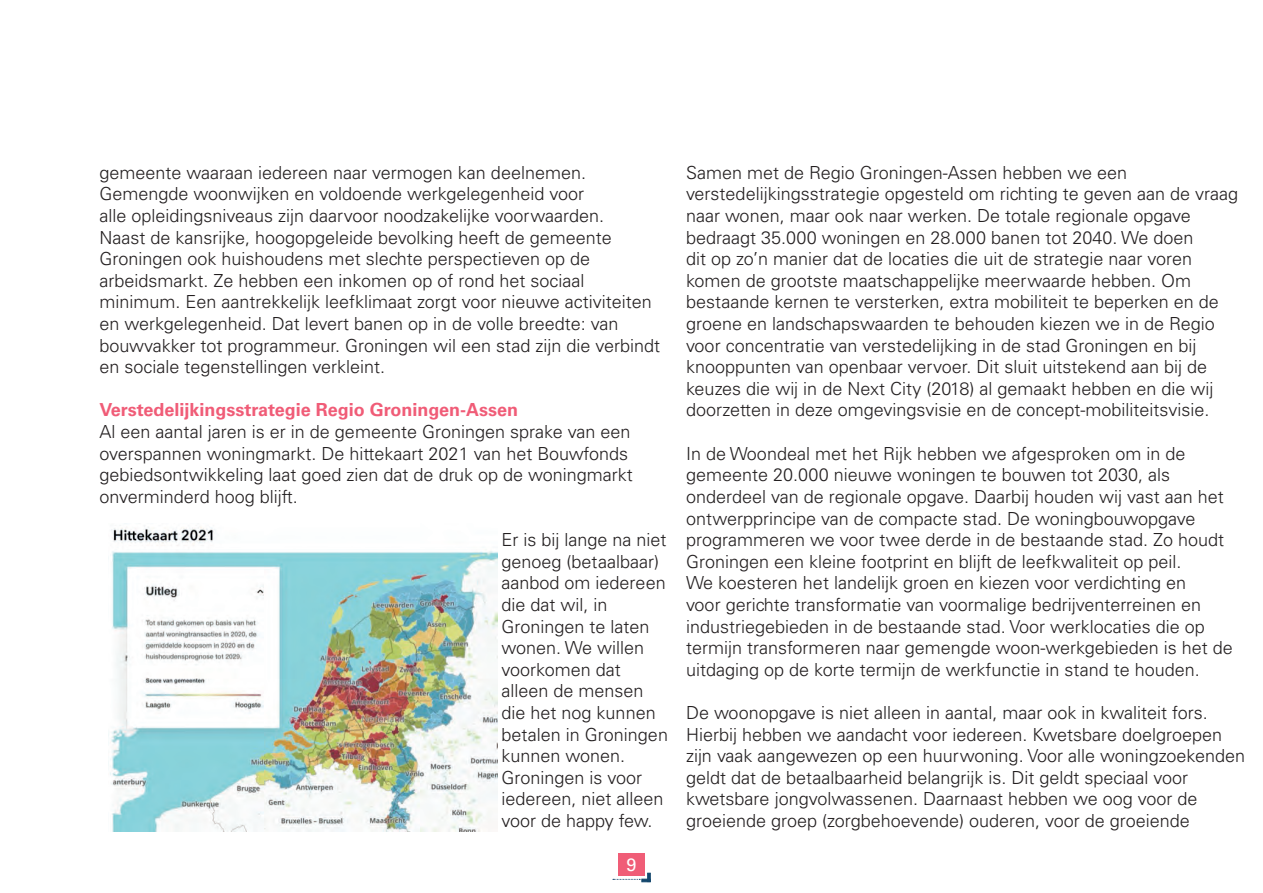
<style>
.page{position:relative;width:1263px;height:893px;background:#fff}
.page>*{position:absolute;margin:0;border:0;box-sizing:border-box;transform-origin:0 0}
.t1{font:300 18px/21.6px "Univers LT Std";color:#231f20}
.t2{font:700 18px "Univers LT Std";color:#f05c77}
.t3{font:18px "Univers";color:#fff}
</style>
<div class="page">
<div style="left:618px;top:853px;width:27px;height:23px;background:#f05d77"></div>
<svg style="left:613px;top:873px;width:37px;height:9px"></svg>
<img style="left:108px;top:523px;width:389px;height:308px">
<p class="t1" style="left:99px;top:162px;width:562px">gemeente waaraan iedereen naar vermogen kan deelnemen.<br>Gemengde woonwijken en voldoende werkgelegenheid voor<br>alle opleidingsniveaus zijn daarvoor noodzakelijke voorwaarden.<br>Naast de kansrijke, hoogopgeleide bevolking heeft de gemeente Groningen ook huishoudens met slechte perspectieven op de arbeidsmarkt. Ze hebben een inkomen op of rond het sociaal minimum. Een aantrekkelijk leefklimaat zorgt voor nieuwe activiteiten en werkgelegenheid. Dat levert banen op in de volle breedte: van bouwvakker tot programmeur. Groningen wil een stad zijn die verbindt en sociale tegenstellingen verkleint.</p>
<p class="t2" style="left:99px;top:400px;width:420px">Verstedelijkingsstrategie Regio Groningen-Assen</p>
<p class="t1" style="left:99px;top:421px;width:535px">Al een aantal jaren is er in de gemeente Groningen sprake van een overspannen woningmarkt. De hittekaart 2021 van het Bouwfonds gebiedsontwikkeling laat goed zien dat de druk op de woningmarkt onverminderd hoog blijft.</p>
<p class="t1" style="left:502px;top:529px;width:168px">Er is bij lange na niet genoeg (betaalbaar) aanbod om iedereen die dat wil, in<br>Groningen te laten wonen. We willen voorkomen dat alleen de mensen die het nog kunnen betalen in Groningen kunnen wonen.<br>Groningen is voor iedereen, niet alleen voor de happy few.</p>
<p class="t3" style="left:626px;top:854px;width:12px">9</p>
<p class="t1" style="left:686px;top:162px;width:554px">Samen met de Regio Groningen-Assen hebben we een verstedelijkingsstrategie opgesteld om richting te geven aan de vraag naar wonen, maar ook naar werken. De totale regionale opgave bedraagt 35.000 woningen en 28.000 banen tot 2040. We doen<br>dit op zo’n manier dat de locaties die uit de strategie naar voren komen de grootste maatschappelijke meerwaarde hebben. Om bestaande kernen te versterken, extra mobiliteit te beperken en de groene en landschapswaarden te behouden kiezen we in de Regio voor concentratie van verstedelijking in de stad Groningen en bij knooppunten van openbaar vervoer. Dit sluit uitstekend aan bij de keuzes die wij in de Next City (2018) al gemaakt hebben en die wij doorzetten in deze omgevingsvisie en de concept-mobiliteitsvisie.</p>
<p class="t1" style="left:686px;top:442px;width:548px">In de Woondeal met het Rijk hebben we afgesproken om in de gemeente 20.000 nieuwe woningen te bouwen tot 2030, als onderdeel van de regionale opgave. Daarbij houden wij vast aan het ontwerpprincipe van de compacte stad. De woningbouwopgave programmeren we voor twee derde in de bestaande stad. Zo houdt Groningen een kleine footprint en blijft de leefkwaliteit op peil.<br>We koesteren het landelijk groen en kiezen voor verdichting en<br>voor gerichte transformatie van voormalige bedrijventerreinen en industriegebieden in de bestaande stad. Voor werklocaties die op termijn transformeren naar gemengde woon-werkgebieden is het de uitdaging op de korte termijn de werkfunctie in stand te houden.</p>
<p class="t1" style="left:686px;top:702px;width:560px">De woonopgave is niet alleen in aantal, maar ook in kwaliteit fors.<br>Hierbij hebben we aandacht voor iedereen. Kwetsbare doelgroepen zijn vaak aangewezen op een huurwoning. Voor alle woningzoekenden geldt dat de betaalbaarheid belangrijk is. Dit geldt speciaal voor kwetsbare jongvolwassenen. Daarnaast hebben we oog voor de groeiende groep (zorgbehoevende) ouderen, voor de groeiende</p>
</div>
